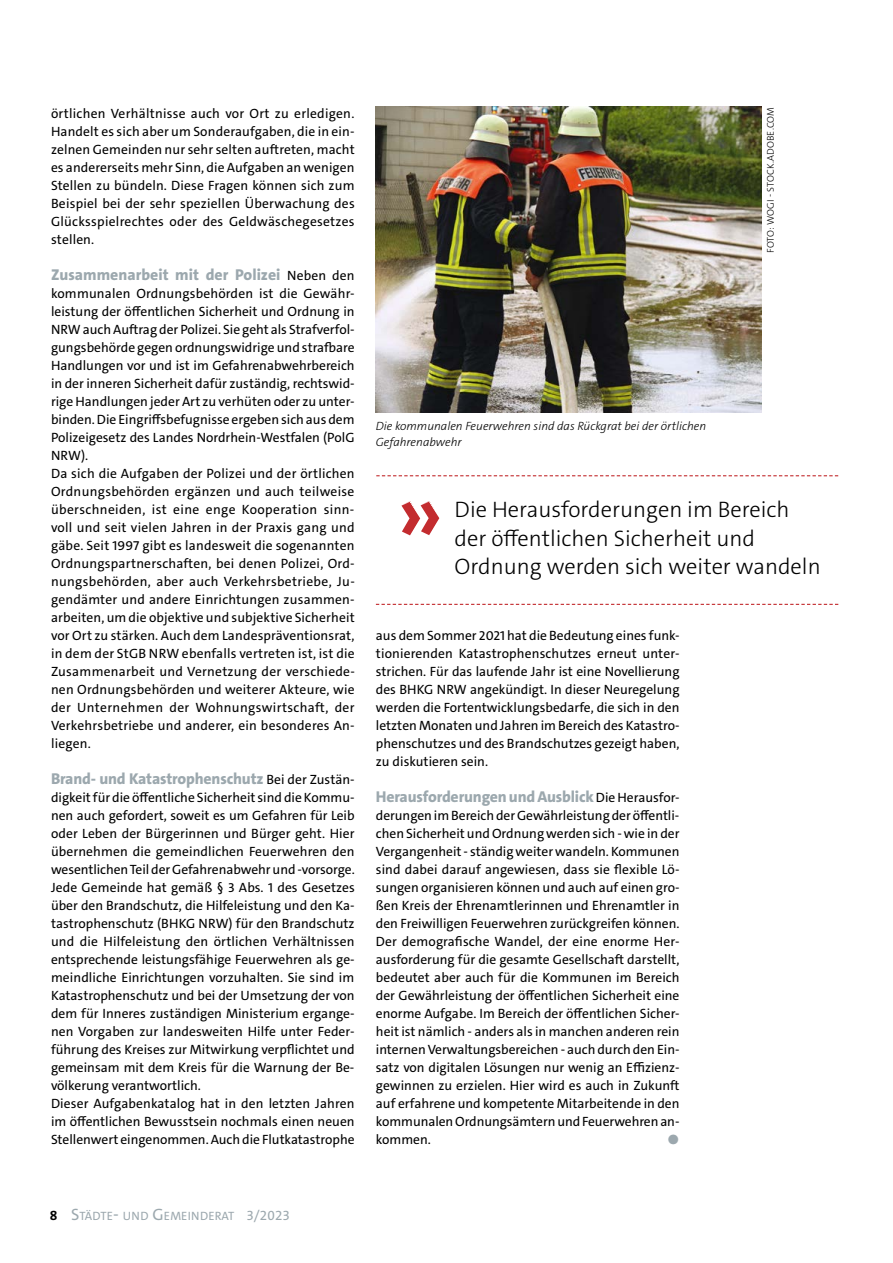
<style>
.page{position:relative;width:893px;height:1263px;background:#fff}
.page>*{position:absolute;margin:0;border:0;box-sizing:border-box;transform-origin:0 0}
.t1{font:300 22.5px/28.5px "The Sans C5";color:#000}
.t2{font:800 15.75px "The Sans C5";letter-spacing:-.01em;color:#9ca8ae}
.t3{font:13.5px/18px "The Sans C5";color:#000;text-align:justify}
.t4{font:13.5px "The Sans C5";color:#9ca8ae}
.t5{font:12.15px "The Sans C5";letter-spacing:.015em;color:#9ca8ae}
.t6{font:italic 300 12px/16.5px "The Sans C5";color:#000}
.t7{font:300 9.75px "The Sans C5";letter-spacing:.02em;color:#000}
.s1{font-weight:400;font-size:13.5px;color:#000}
.s2{font-weight:700;font-size:13.5px;color:#000}
.s3{font-size:16.5px}
.s4{font-size:17.25px}
.s5{font-size:13.5px}
</style>
<div class="page">
<img style="left:376px;top:106px;width:385px;height:307px">
<svg style="left:376px;top:475px;width:462px;height:1px"></svg>
<svg style="left:376px;top:604px;width:462px;height:1px"></svg>
<svg style="left:401px;top:501px;width:38px;height:35px"></svg>
<p class="t3" style="left:51px;top:104px;width:305px">örtlichen Verhältnisse auch vor Ort zu erledigen.<br>Handelt es sich aber um Sonderaufgaben, die in ein&shy;zelnen Gemeinden nur sehr selten auftreten, macht es andererseits mehr Sinn, die Aufgaben an wenigen Stellen zu bündeln. Diese Fragen können sich zum Beispiel bei der sehr speziellen Überwachung des Glücksspielrechtes oder des Geldwäschegesetzes stellen.</p>
<p class="t2" style="left:51px;top:264px;width:305px">Zusammenarbeit mit der Polizei <span class="s1">Neben den</span></p>
<p class="t3" style="left:51px;top:284px;width:305px;text-align:left">kommunalen Ordnungsbehörden ist die Gewähr&shy;leistung der öffentlichen Sicherheit und Ordnung in NRW auch Auftrag der Polizei. Sie geht als Strafverfol&shy;gungsbehörde gegen ordnungswidrige und strafbare Handlungen vor und ist im Gefahrenabwehrbereich in der inneren Sicherheit dafür zuständig, rechtswid&shy;rige Handlungen jeder Art zu verhüten oder zu unter&shy;binden. Die Eingriffsbefugnisse ergeben sich aus dem Polizeigesetz des Landes Nordrhein-Westfalen (PolG NRW).<br>Da sich die Aufgaben der Polizei und der örtlichen Ordnungsbehörden ergänzen und auch teilweise überschneiden, ist eine enge Kooperation sinn&shy;voll und seit vielen Jahren in der Praxis gang und gäbe. Seit 1997 gibt es landesweit die sogenannten Ordnungspartnerschaften, bei denen Polizei, Ord&shy;nungsbehörden, aber auch Verkehrsbetriebe, Ju&shy;gendämter und andere Einrichtungen zusammen&shy;arbeiten, um die objektive und subjektive Sicherheit vor Ort zu stärken. Auch dem Landespräventionsrat, in dem der StGB NRW ebenfalls vertreten ist, ist die Zusammenarbeit und Vernetzung der verschiede&shy;nen Ordnungsbehörden und weiterer Akteure, wie der Unternehmen der Wohnungswirtschaft, der Verkehrsbetriebe und anderer, ein besonderes An&shy;liegen.</p>
<p class="t2" style="left:51px;top:768px;width:305px">Brand- und Katastrophenschutz <span class="s1">Bei der Zustän-</span></p>
<p class="t3" style="left:51px;top:788px;width:305px;text-align:left">digkeit für die öffentliche Sicherheit sind die Kommu&shy;nen auch gefordert, soweit es um Gefahren für Leib oder Leben der Bürgerinnen und Bürger geht. Hier übernehmen die gemeindlichen Feuerwehren den wesentlichen Teil der Gefahrenabwehr und -vorsorge.<br>Jede Gemeinde hat gemäß § 3 Abs. 1 des Gesetzes über den Brandschutz, die Hilfeleistung und den Ka&shy;tastrophenschutz (BHKG NRW) für den Brandschutz und die Hilfeleistung den örtlichen Verhältnissen entsprechende leistungsfähige Feuerwehren als ge&shy;meindliche Einrichtungen vorzuhalten. Sie sind im Katastrophenschutz und bei der Umsetzung der von dem für Inneres zuständigen Ministerium ergange&shy;nen Vorgaben zur landesweiten Hilfe unter Feder&shy;führung des Kreises zur Mitwirkung verpflichtet und gemeinsam mit dem Kreis für die Warnung der Be&shy;völkerung verantwortlich.<br>Dieser Aufgabenkatalog hat in den letzten Jahren im öffentlichen Bewusstsein nochmals einen neuen Stellenwert eingenommen. Auch die Flutkatastrophe</p>
<p class="t7" style="left:764px;top:253px;width:147px;rotate:-90deg">FOTO: WOGI - STOCK.ADOBE.COM</p>
<p class="t6" style="left:376px;top:418px;width:332px">Die kommunalen Feuerwehren sind das Rückgrat bei der örtlichen<br>Gefahrenabwehr</p>
<h1 class="t1" style="left:455px;top:495px;width:368px">Die Herausforderungen im Bereich der öffentlichen Sicherheit und<br>Ordnung werden sich weiter wandeln</h1>
<p class="t3" style="left:376px;top:626px;width:305px">aus dem Sommer 2021 hat die Bedeutung eines funk&shy;tionierenden Katastrophenschutzes erneut unter&shy;strichen. Für das laufende Jahr ist eine Novellierung des BHKG NRW angekündigt. In dieser Neuregelung werden die Fortentwicklungsbedarfe, die sich in den letzten Monaten und Jahren im Bereich des Katastro&shy;phenschutzes und des Brandschutzes gezeigt haben, zu diskutieren sein.</p>
<p class="t2" style="left:376px;top:786px;width:305px">Herausforderungen und Ausblick <span class="s1">Die Herausfor-</span></p>
<p class="t3" style="left:376px;top:806px;width:305px">derungen im Bereich der Gewährleistung der öffentli&shy;chen Sicherheit und Ordnung werden sich - wie in der Vergangenheit - ständig weiter wandeln. Kommunen sind dabei darauf angewiesen, dass sie flexible Lö&shy;sungen organisieren können und auch auf einen gro&shy;ßen Kreis der Ehrenamtlerinnen und Ehrenamtler in den Freiwilligen Feuerwehren zurückgreifen können.<br>Der demografische Wandel, der eine enorme Her&shy;ausforderung für die gesamte Gesellschaft darstellt, bedeutet aber auch für die Kommunen im Bereich der Gewährleistung der öffentlichen Sicherheit eine enorme Aufgabe. Im Bereich der öffentlichen Sicher&shy;heit ist nämlich - anders als in manchen anderen rein internen Verwaltungsbereichen - auch durch den Ein&shy;satz von digitalen Lösungen nur wenig an Effizienz&shy;gewinnen zu erzielen. Hier wird es auch in Zukunft auf erfahrene und kompetente Mitarbeitende in den kommunalen Ordnungsämtern und Feuerwehren an&shy;kommen.</p>
<p class="t4" style="left:667px;top:1130px;width:13px">◼</p>
<p class="t5" style="left:50px;top:1208px;width:242px"><span class="s2">8</span> <span class="s3">S</span>TÄDTE<span class="s4">-</span> UND <span class="s3">G</span>EMEINDERAT <span class="s5">3/2023</span></p>
</div>
